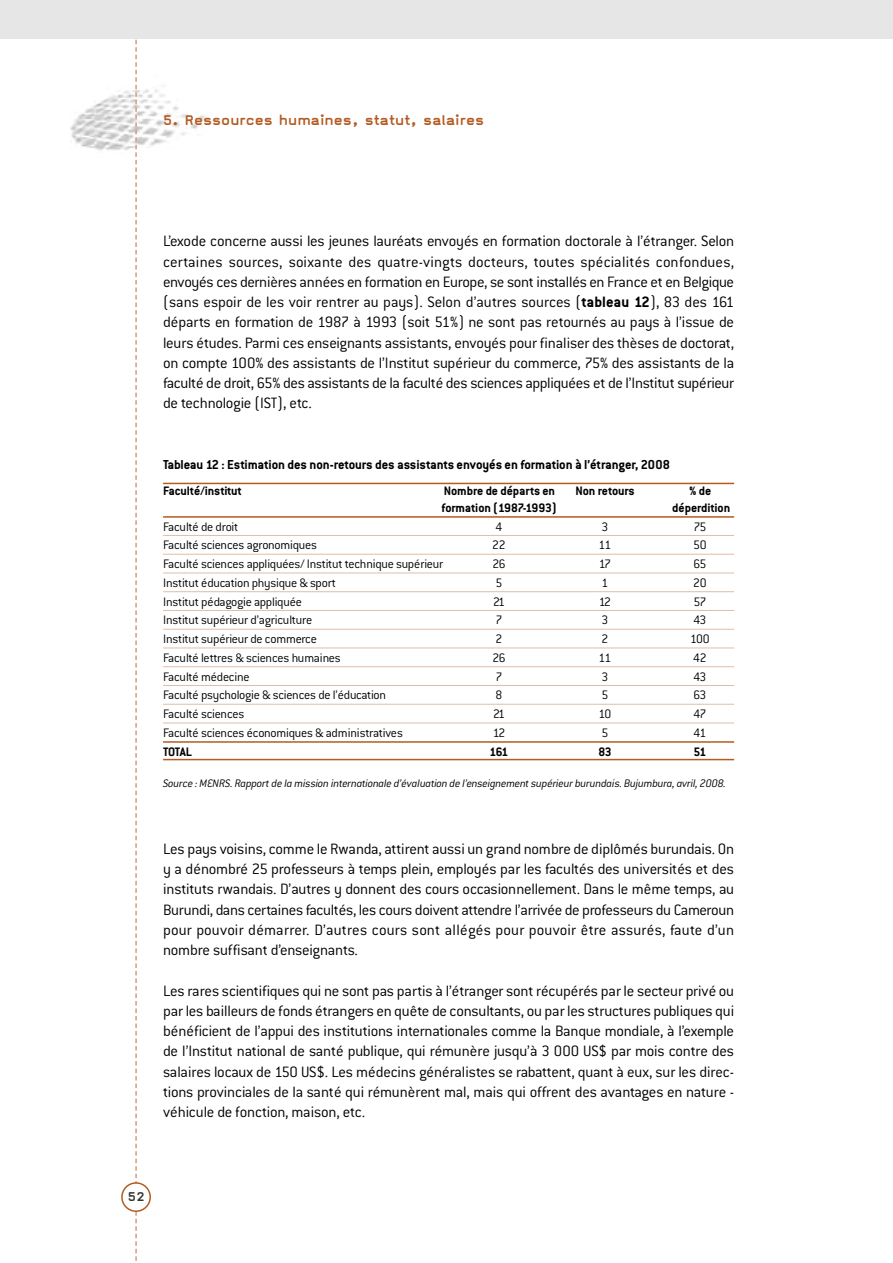
<style>
.page{position:relative;width:893px;height:1263px;background:#fff}
.page>*{position:absolute;margin:0;border:0;box-sizing:border-box;transform-origin:0 0}
.t1{font:300 16.5px/20.2px "Conduit ITC";letter-spacing:-.015em;color:#000;text-align:justify}
.t2{font:700 16.5px "Magda Clean";color:#b35b22}
.t3{font:700 15px "Magda Clean";color:#333}
.t4{font:700 14.25px "Conduit ITC";letter-spacing:-.005em;color:#000}
.t5{font:300 13.5px "Conduit ITC";letter-spacing:-.02em;color:#000}
.t6{font:700 13.5px "Conduit ITC";letter-spacing:-.005em;color:#000}
.t7{font:italic 300 12px "Conduit ITC";letter-spacing:-.015em;color:#000}
.s1{font-weight:700}
</style>
<div class="page">
<img style="left:70px;top:89px;width:135px;height:62px">
<hr style="left:163px;top:483px;width:571px;height:1px;background:#b35b22">
<hr style="left:163px;top:516px;width:571px;height:2px;background:#b35b22">
<hr style="left:163px;top:535px;width:571px;height:1px;background:#e1bda7">
<hr style="left:163px;top:554px;width:571px;height:1px;background:#e1bda7">
<hr style="left:163px;top:573px;width:571px;height:1px;background:#e1bda7">
<hr style="left:163px;top:591px;width:571px;height:1px;background:#e1bda7">
<hr style="left:163px;top:610px;width:571px;height:1px;background:#e1bda7">
<hr style="left:163px;top:629px;width:571px;height:1px;background:#e1bda7">
<hr style="left:163px;top:648px;width:571px;height:1px;background:#e1bda7">
<hr style="left:163px;top:666px;width:571px;height:1px;background:#e1bda7">
<hr style="left:163px;top:685px;width:571px;height:1px;background:#e1bda7">
<hr style="left:163px;top:704px;width:571px;height:1px;background:#e1bda7">
<hr style="left:163px;top:723px;width:571px;height:1px;background:#e1bda7">
<hr style="left:163px;top:741px;width:571px;height:2px;background:#b35b22">
<hr style="left:163px;top:759px;width:571px;height:1px;background:#b35b22">
<svg style="left:121px;top:38px;width:30px;height:1223px"></svg>
<div style="left:0;top:0;width:893px;height:38px;background:#e6e6e6"></div>
<p class="t2" style="left:163px;top:110px;width:323px">5. Ressources humaines, statut, salaires</p>
<p class="t1" style="left:163px;top:233px;width:573px">L’exode concerne aussi les jeunes lauréats envoyés en formation doctorale à l’étranger. Selon certaines sources, soixante des quatre-vingts docteurs, toutes spécialités confondues, envoyés ces dernières années en formation en Europe, se sont installés en France et en Belgique (sans espoir de les voir rentrer au pays). Selon d’autres sources (<span class="s1">tableau 12</span>), 83 des 161 départs en formation de 1987 à 1993 (soit 51%) ne sont pas retournés au pays à l’issue de leurs études. Parmi ces enseignants assistants, envoyés pour finaliser des thèses de doctorat, on compte 100% des assistants de l’Institut supérieur du commerce, 75% des assistants de la faculté de droit, 65% des assistants de la faculté des sciences appliquées et de l’Institut supérieur de technologie (IST), etc.</p>
<p class="t4" style="left:163px;top:460px;width:508px">Tableau 12 : Estimation des non-retours des assistants envoyés en formation à l’étranger, 2008</p>
<p class="t6" style="left:163px;top:487px;width:80px">Faculté/institut</p>
<p class="t6" style="left:444px;top:487px;width:113px">Nombre de départs en</p>
<p class="t6" style="left:576px;top:487px;width:61px">Non retours</p>
<p class="t6" style="left:689px;top:487px;width:24px">%de</p>
<p class="t6" style="left:442px;top:503px;width:117px">formation (1987-1993)</p>
<p class="t6" style="left:672px;top:503px;width:60px">déperdition</p>
<p class="t5" style="left:163px;top:522px;width:77px">Faculté de droit</p>
<p class="t5" style="left:496px;top:522px;width:8px">4</p>
<p class="t5" style="left:602px;top:522px;width:8px">3</p>
<p class="t5" style="left:694px;top:522px;width:14px">75</p>
<p class="t5" style="left:163px;top:541px;width:155px">Faculté sciences agronomiques</p>
<p class="t5" style="left:492px;top:541px;width:15px">22</p>
<p class="t5" style="left:598px;top:541px;width:14px">11</p>
<p class="t5" style="left:693px;top:541px;width:15px">50</p>
<p class="t5" style="left:163px;top:560px;width:282px">Faculté sciences appliquées/ Institut technique supérieur</p>
<p class="t5" style="left:492px;top:560px;width:15px">26</p>
<p class="t5" style="left:599px;top:560px;width:14px">17</p>
<p class="t5" style="left:693px;top:560px;width:14px">65</p>
<p class="t5" style="left:163px;top:578px;width:175px">Institut éducation physique &amp; sport</p>
<p class="t5" style="left:496px;top:578px;width:8px">5</p>
<p class="t5" style="left:602px;top:578px;width:8px">1</p>
<p class="t5" style="left:693px;top:578px;width:15px">20</p>
<p class="t5" style="left:163px;top:597px;width:141px">Institut pédagogie appliquée</p>
<p class="t5" style="left:493px;top:597px;width:14px">21</p>
<p class="t5" style="left:599px;top:597px;width:14px">12</p>
<p class="t5" style="left:693px;top:597px;width:14px">57</p>
<p class="t5" style="left:163px;top:616px;width:151px">Institut supérieur d’agriculture</p>
<p class="t5" style="left:496px;top:616px;width:8px">7</p>
<p class="t5" style="left:602px;top:616px;width:8px">3</p>
<p class="t5" style="left:693px;top:616px;width:15px">43</p>
<p class="t5" style="left:163px;top:635px;width:155px">Institut supérieur de commerce</p>
<p class="t5" style="left:496px;top:635px;width:8px">2</p>
<p class="t5" style="left:602px;top:635px;width:8px">2</p>
<p class="t5" style="left:690px;top:635px;width:21px">100</p>
<p class="t5" style="left:163px;top:653px;width:179px">Faculté lettres &amp; sciences humaines</p>
<p class="t5" style="left:492px;top:653px;width:15px">26</p>
<p class="t5" style="left:598px;top:653px;width:14px">11</p>
<p class="t5" style="left:693px;top:653px;width:15px">42</p>
<p class="t5" style="left:163px;top:672px;width:88px">Faculté médecine</p>
<p class="t5" style="left:496px;top:672px;width:8px">7</p>
<p class="t5" style="left:602px;top:672px;width:8px">3</p>
<p class="t5" style="left:693px;top:672px;width:15px">43</p>
<p class="t5" style="left:163px;top:691px;width:225px">Faculté psychologie &amp; sciences de l’éducation</p>
<p class="t5" style="left:496px;top:691px;width:8px">8</p>
<p class="t5" style="left:602px;top:691px;width:8px">5</p>
<p class="t5" style="left:693px;top:691px;width:14px">63</p>
<p class="t5" style="left:163px;top:710px;width:83px">Faculté sciences</p>
<p class="t5" style="left:493px;top:710px;width:14px">21</p>
<p class="t5" style="left:599px;top:710px;width:14px">10</p>
<p class="t5" style="left:693px;top:710px;width:15px">47</p>
<p class="t5" style="left:163px;top:728px;width:241px">Faculté sciences économiques &amp; administratives</p>
<p class="t5" style="left:493px;top:728px;width:14px">12</p>
<p class="t5" style="left:602px;top:728px;width:8px">5</p>
<p class="t5" style="left:694px;top:728px;width:14px">41</p>
<p class="t6" style="left:163px;top:747px;width:30px">TOTAL</p>
<p class="t6" style="left:490px;top:747px;width:20px">161</p>
<p class="t6" style="left:598px;top:747px;width:15px">83</p>
<p class="t6" style="left:694px;top:747px;width:14px">51</p>
<p class="t7" style="left:163px;top:780px;width:564px">Source : MENRS. Rapport de la mission internationale d’évaluation de l’enseignement supérieur burundais. Bujumbura, avril, 2008.</p>
<p class="t1" style="left:163px;top:840px;width:573px">Les pays voisins, comme le Rwanda, attirent aussi un grand nombre de diplômés burundais. On y a dénombré 25 professeurs à temps plein, employés par les facultés des universités et des instituts rwandais. D’autres y donnent des cours occasionnellement. Dans le même temps, au Burundi, dans certaines facultés, les cours doivent attendre l’arrivée de professeurs du Cameroun pour pouvoir démarrer. D’autres cours sont allégés pour pouvoir être assurés, faute d’un nombre suffisant d’enseignants.</p>
<p class="t1" style="left:163px;top:982px;width:573px">Les rares scientifiques qui ne sont pas partis à l’étranger sont récupérés par le secteur privé ou par les bailleurs de fonds étrangers en quête de consultants, ou par les structures publiques qui bénéficient de l’appui des institutions internationales comme la Banque mondiale, à l’exemple de l’Institut national de santé publique, qui rémunère jusqu’à 3 000 US$ par mois contre des salaires locaux de 150 US$. Les médecins généralistes se rabattent, quant à eux, sur les direc&shy;tions provinciales de la santé qui rémunèrent mal, mais qui offrent des avantages en nature - véhicule de fonction, maison, etc.</p>
<p class="t3" style="left:128px;top:1187px;width:18px">52</p>
</div>
